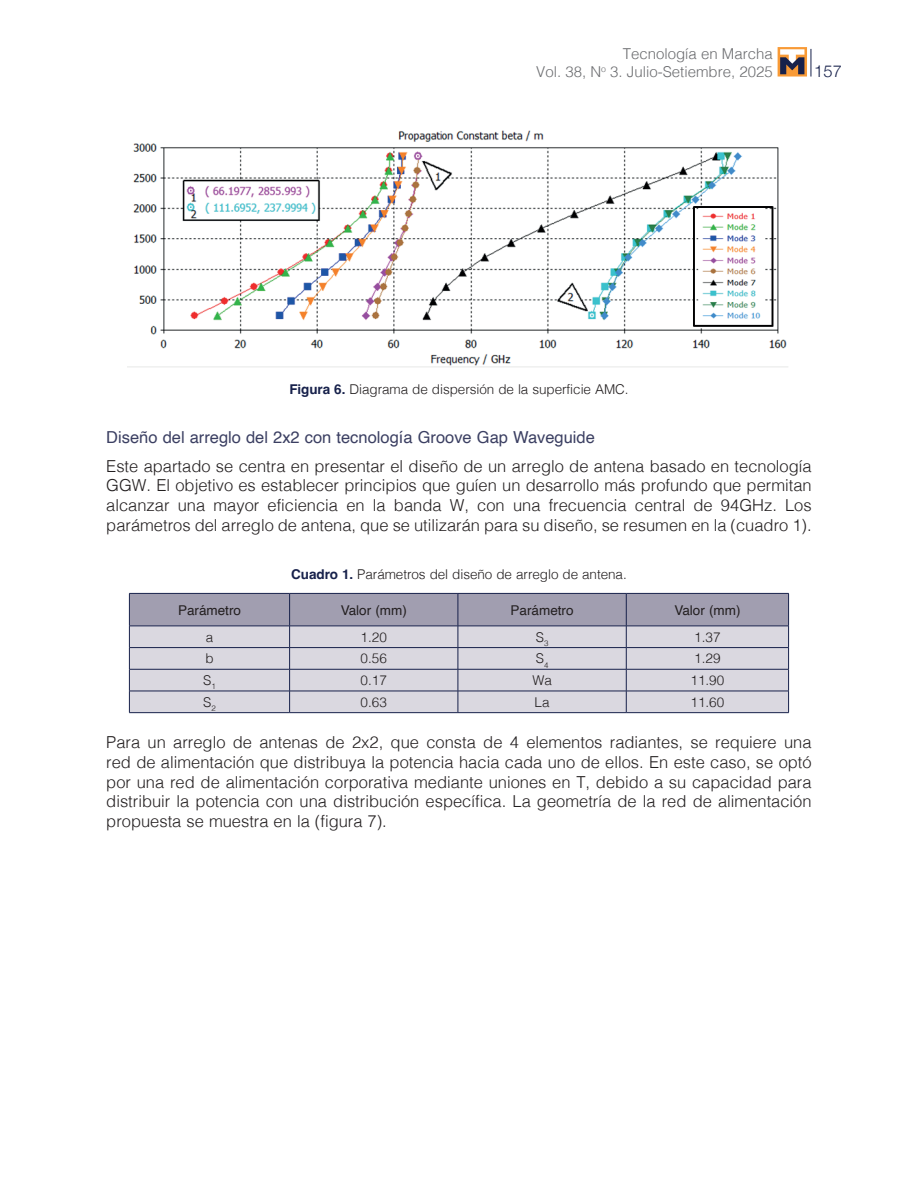
<style>
.page{position:relative;width:918px;height:1188px;background:#fff}
.page>*{position:absolute;margin:0;border:0;box-sizing:border-box;transform-origin:0 0}
.t1{font:300 16.5px/19.8px "Helvetica";color:#231f20;text-align:justify}
.t2{font:16.5px "Helvetica";color:#3b3f62}
.t3{font:300 16.5px "Helvetica Neue";color:#17214b}
.t4{font:300 15px/18px "Helvetica";color:#6c6d70;text-align:right}
.t5{font:300 13.5px "Helvetica";letter-spacing:-.005em;color:#231f20}
.t6{font:13.5px "Helvetica";color:#231f20}
.s1{font-weight:700;color:#17214b}
</style>
<div class="page">
<svg style="left:811px;top:49px;width:1px;height:28px"></svg>
<svg style="left:778px;top:47px;width:29px;height:30px"></svg>
<svg style="left:780px;top:49px;width:24px;height:25px"></svg>
<img style="left:128px;top:130px;width:660px;height:237px">
<svg style="left:129px;top:593px;width:660px;height:119px"></svg>
<hr style="left:129px;top:712px;width:161px;height:1px;background:#17214b">
<hr style="left:290px;top:712px;width:168px;height:1px;background:#17214b">
<hr style="left:458px;top:712px;width:168px;height:1px;background:#17214b">
<hr style="left:626px;top:712px;width:163px;height:1px;background:#17214b">
<p class="t4" style="left:536px;top:43px;width:238px">Tecnología en Marcha<br>Vol. 38, N<sup>o</sup> 3. Julio-Setiembre, 2025</p>
<p class="t3" style="left:814px;top:57px;width:29px">157</p>
<p class="t5" style="left:289px;top:377px;width:341px"><span class="s1">Figura 6.</span> Diagrama de dispersión de la superficie AMC.</p>
<p class="t2" style="left:106px;top:425px;width:490px">Diseño del arreglo del 2x2 con tecnología Groove Gap Waveguide</p>
<p class="t1" style="left:106px;top:455px;width:707px">Este apartado se centra en presentar el diseño de un arreglo de antena basado en tecnología GGW. El objetivo es establecer principios que guíen un desarrollo más profundo que permitan alcanzar una mayor eficiencia en la banda W, con una frecuencia central de 94GHz. Los parámetros del arreglo de antena, que se utilizarán para su diseño, se resumen en la (cuadro 1).</p>
<p class="t5" style="left:291px;top:562px;width:337px"><span class="s1">Cuadro 1.</span> Parámetros del diseño de arreglo de antena.</p>
<p class="t6" style="left:178px;top:600px;width:65px">Parámetro</p>
<p class="t6" style="left:341px;top:600px;width:68px">Valor (mm)</p>
<p class="t6" style="left:511px;top:600px;width:65px">Parámetro</p>
<p class="t6" style="left:674px;top:600px;width:68px">Valor (mm)</p>
<p class="t5" style="left:206px;top:625px;width:9px">a</p>
<p class="t5" style="left:361px;top:625px;width:28px">1.20</p>
<p class="t5" style="left:536px;top:625px;width:14px">S<sub>3</sub></p>
<p class="t5" style="left:694px;top:625px;width:28px">1.37</p>
<p class="t5" style="left:205px;top:647px;width:10px">b</p>
<p class="t5" style="left:361px;top:647px;width:28px">0.56</p>
<p class="t5" style="left:536px;top:647px;width:14px">S<sub>4</sub></p>
<p class="t5" style="left:694px;top:647px;width:28px">1.29</p>
<p class="t5" style="left:203px;top:669px;width:14px">S<sub>1</sub></p>
<p class="t5" style="left:361px;top:669px;width:28px">0.17</p>
<p class="t5" style="left:532px;top:669px;width:21px">Wa</p>
<p class="t5" style="left:691px;top:669px;width:35px">11.90</p>
<p class="t5" style="left:203px;top:690px;width:14px">S<sub>2</sub></p>
<p class="t5" style="left:361px;top:690px;width:28px">0.63</p>
<p class="t5" style="left:535px;top:690px;width:17px">La</p>
<p class="t5" style="left:691px;top:690px;width:35px">11.60</p>
<p class="t1" style="left:106px;top:731px;width:707px">Para un arreglo de antenas de 2x2, que consta de 4 elementos radiantes, se requiere una red de alimentación que distribuya la potencia hacia cada uno de ellos. En este caso, se optó por una red de alimentación corporativa mediante uniones en T, debido a su capacidad para distribuir la potencia con una distribución específica. La geometría de la red de alimentación propuesta se muestra en la (figura 7).</p>
</div>
